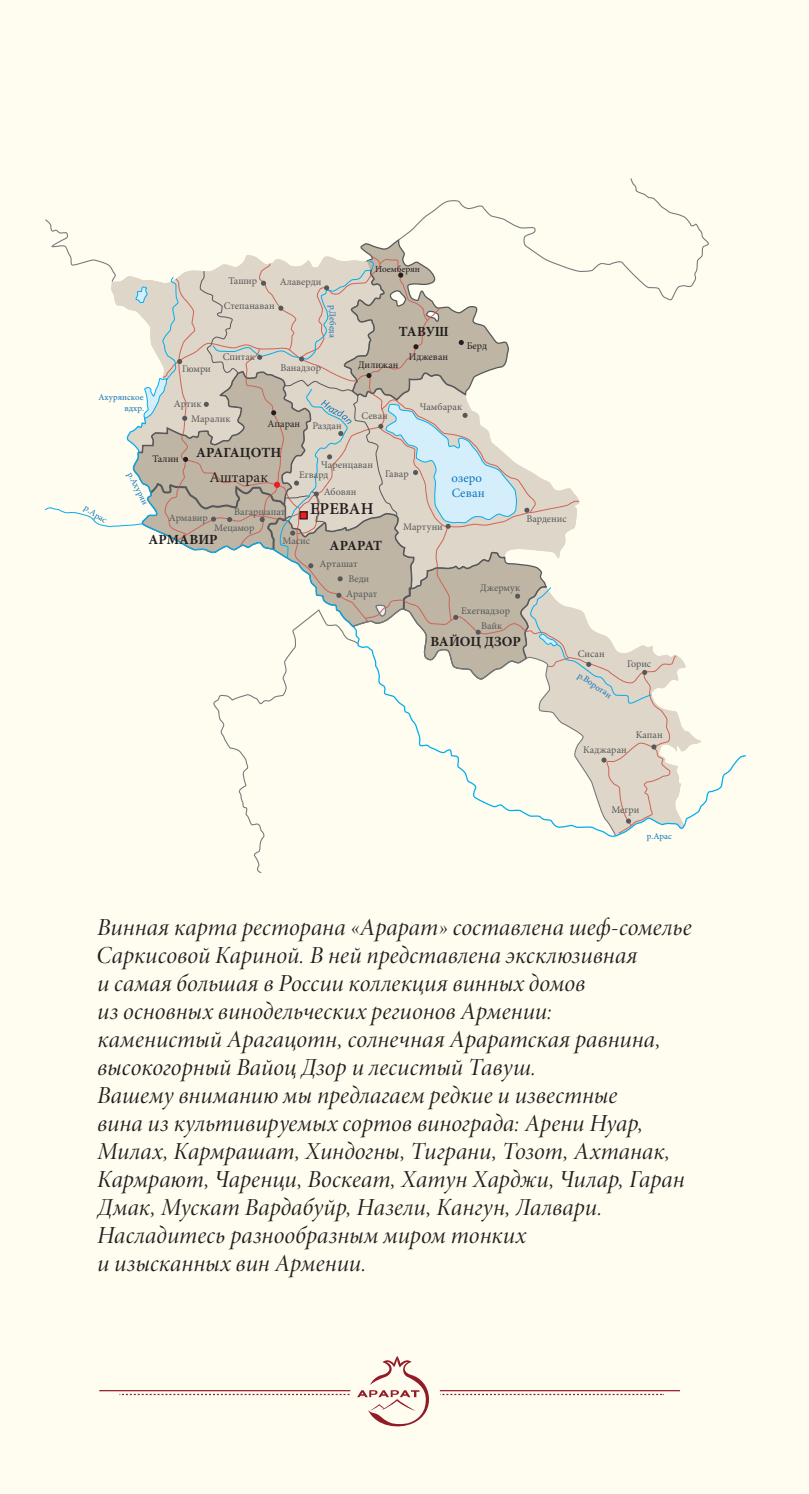
<style>
.page{position:relative;width:809px;height:1494px;background:#fff}
.page>*{position:absolute;margin:0;border:0;box-sizing:border-box;transform-origin:0 0}
.Текст{font:24.5px/28px "Minion Pro It Disp";letter-spacing:.005em;color:#231f20}
.t1{font:600 16.62px "Minion Pro";color:#231f20}
.t2{font:15.22px "Minion Pro";letter-spacing:.005em;color:#231f20}
.t3{font:700 14px "Minion Pro";color:#231f20}
.t4{font:12.78px/15.2px "Minion Pro";letter-spacing:.01em;color:#1074bc}
.t5{font:10.15px/15.6px "Minion Pro";color:#57585a}
.t6{font:10.15px "Minion Pro";color:#231f20}
.t7{font:9.28px "Minion Pro";color:#231f20}
.t8{font:8.92px/10.7px "Minion Pro";letter-spacing:-.005em;color:#1074bc;text-align:right}
</style>
<div class="page">
<div style="left:0;top:0;width:809px;height:1493px;background:#fffdf0"></div>
<hr style="left:99px;top:1389px;width:581px;height:2px;background:#931a27">
<svg style="left:119px;top:1356px;width:545px;height:71px"></svg>
<svg style="left:44px;top:178px;width:665px;height:694px"></svg>
<p class="t8" style="left:98px;top:392px;width:47px">Ахурянское вдхр.</p>
<p class="t5" style="left:228px;top:273px;width:30px">Ташир</p>
<p class="t5" style="left:224px;top:298px;width:52px">Степанаван</p>
<p class="t5" style="left:280px;top:274px;width:43px">Алаверди</p>
<p class="t8" style="left:338px;top:305px;width:34px;rotate:90deg">р.Дебеда</p>
<p class="t5" style="left:182px;top:361px;width:30px">Гюмри</p>
<p class="t5" style="left:174px;top:396px;width:29px">Артик</p>
<p class="t5" style="left:223px;top:350px;width:34px">Спитак</p>
<p class="t5" style="left:191px;top:411px;width:41px">Маралик</p>
<p class="t5" style="left:280px;top:360px;width:42px">Ванадзор</p>
<p class="t6" style="left:267px;top:417px;width:34px">Апаран</p>
<p class="t5" style="left:312px;top:418px;width:31px">Раздан</p>
<p class="t7" style="left:375px;top:263px;width:46px">Ноемберян</p>
<p class="t3" style="left:399px;top:323px;width:51px">ТАВУШ</p>
<p class="t6" style="left:358px;top:358px;width:42px">Дилижан</p>
<p class="t6" style="left:409px;top:351px;width:41px">Иджеван</p>
<p class="t6" style="left:466px;top:340px;width:22px">Берд</p>
<p class="t5" style="left:361px;top:408px;width:28px">Севан</p>
<p class="t5" style="left:420px;top:399px;width:44px">Чамбарак</p>
<p class="t8" style="left:88px;top:503px;width:27px;rotate:34deg">р.Арас</p>
<p class="t3" style="left:196px;top:444px;width:87px">АРАГАЦОТН</p>
<p class="t6" style="left:153px;top:452px;width:28px">Талин</p>
<p class="t5" style="left:321px;top:458px;width:53px">Чаренцаван</p>
<p class="t5" style="left:385px;top:466px;width:25px">Гавар</p>
<p class="t5" style="left:299px;top:467px;width:31px">Егвард</p>
<p class="t2" style="left:209px;top:468px;width:60px">Аштарак</p>
<p class="t8" style="left:134px;top:470px;width:37px;rotate:63deg">р.Ахурян</p>
<p class="t5" style="left:324px;top:485px;width:34px">Абовян</p>
<p class="t1" style="left:310px;top:497px;width:65px">ЕРЕВАН</p>
<p class="t5" style="left:234px;top:504px;width:52px">Вагаршапат</p>
<p class="t5" style="left:169px;top:510px;width:41px">Армавир</p>
<p class="t5" style="left:403px;top:519px;width:41px">Мартуни</p>
<p class="t5" style="left:214px;top:520px;width:42px">Мецамор</p>
<p class="t3" style="left:148px;top:531px;width:71px">АРМАВИР</p>
<p class="t5" style="left:282px;top:533px;width:29px">Масис</p>
<p class="t3" style="left:329px;top:536px;width:54px">АРАРАТ</p>
<p class="t5" style="left:319px;top:556px;width:40px">Арташат</p>
<p class="t4" style="left:451px;top:471px;width:35px">озеро<br>Севан</p>
<p class="t5" style="left:526px;top:512px;width:42px">Варденис</p>
<p class="t5" style="left:348px;top:571px;width:22px">Веди</p>
<p class="t5" style="left:346px;top:586px;width:33px">Арарат</p>
<p class="t5" style="left:480px;top:580px;width:42px">Джермук</p>
<p class="t5" style="left:481px;top:603px;width:30px;text-indent:-20px">Ехегнадзор<br>Вайк</p>
<p class="t3" style="left:430px;top:633px;width:92px">ВАЙОЦ ДЗОР</p>
<p class="t5" style="left:578px;top:646px;width:28px">Сисан</p>
<p class="t8" style="left:581px;top:670px;width:40px;rotate:34deg">р.Воротан</p>
<p class="t5" style="left:627px;top:656px;width:26px">Горис</p>
<p class="t5" style="left:635px;top:727px;width:28px">Kaпaн</p>
<p class="t5" style="left:583px;top:742px;width:45px">Каджаран</p>
<p class="t5" style="left:611px;top:802px;width:29px">Мегри</p>
<p class="t8" style="left:646px;top:831px;width:27px">р.Арас</p>
<p class="Текст" style="left:97px;top:913px;width:596px">Винная карта ресторана «Арарат» составлена шеф-сомелье Саркисовой Кариной. В ней представлена эксклюзивная<br>и самая большая в России коллекция винных домов<br>из основных винодельческих регионов Армении:<br>каменистый Арагацотн, солнечная Араратская равнина, высокогорный Вайоц Дзор и лесистый Тавуш.<br>Вашему вниманию мы предлагаем редкие и известные<br>вина из культивируемых сортов винограда: Арени Нуар, Милах, Кармрашат, Хиндогны, Тиграни, Тозот, Ахтанак, Кармрают, Чаренци, Воскеат, Хатун Харджи, Чилар, Гаран Дмак, Мускат Вардабуйр, Назели, Кангун, Лалвари.<br>Насладитесь разнообразным миром тонких<br>и изысканных вин Армении.</p>
</div>
